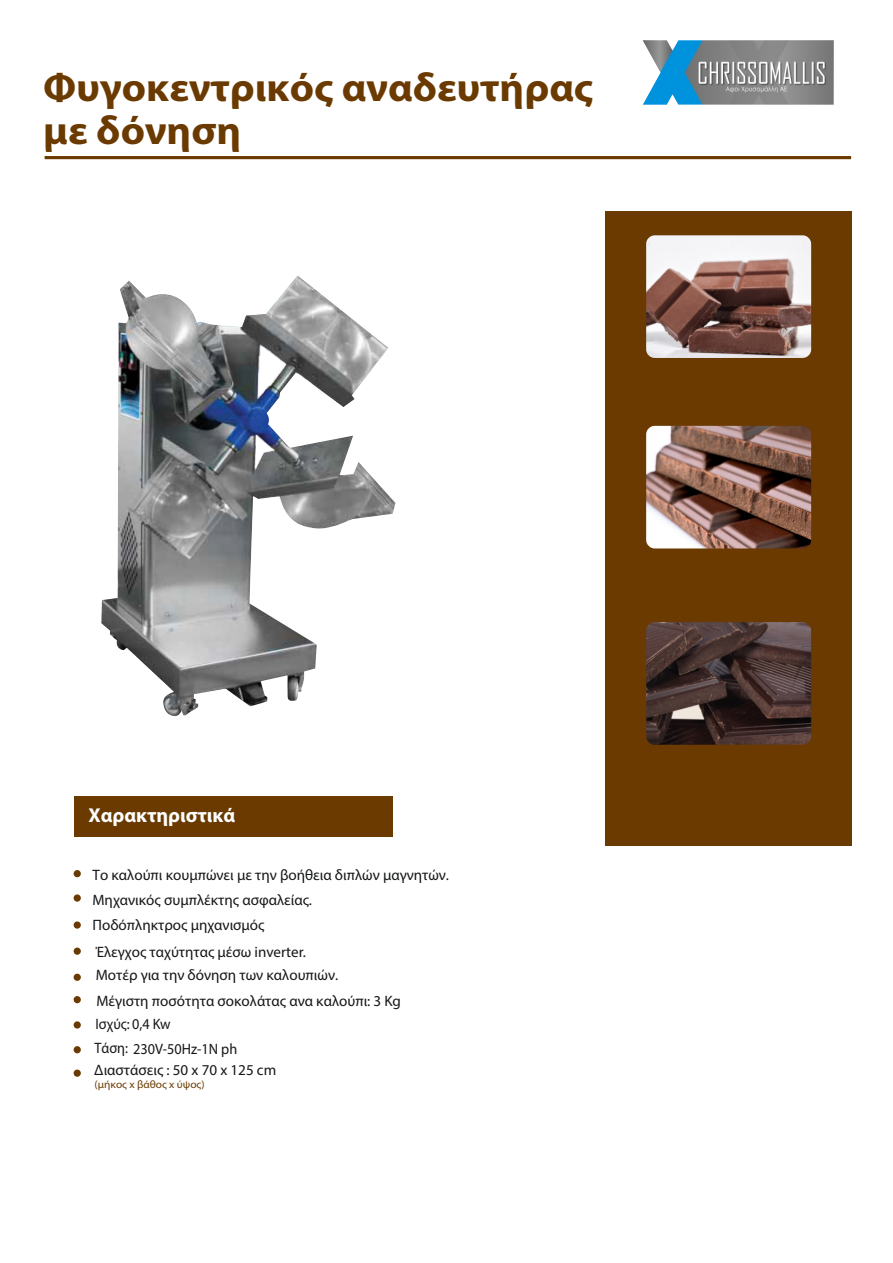
<style>
.page{position:relative;width:893px;height:1263px;background:#fff}
.page>*{position:absolute;margin:0;border:0;box-sizing:border-box;transform-origin:0 0}
.t1{font:700 40.05px/42.9px "Myriad Pro";color:#6a3a01;scale:1.05 1}
.t2{font:700 20.1px "Myriad Pro";color:#fff}
.t3{font:15.15px/25.3px "Myriad Pro";color:#151616}
.t4{font:15.15px/25px "Myriad Pro";color:#151616;scale:.94 1}
.t5{font:10.8px "Myriad Pro";color:#6a3a01;scale:1.06 1}
</style>
<div class="page">
<div style="left:605px;top:212px;width:247px;height:634px;background:#6a3a01"></div>
<hr style="left:45px;top:156px;width:806px;height:3px;background:#6a3a01">
<div style="left:74px;top:796px;width:319px;height:41px;background:#6a3a01"></div>
<img style="left:643px;top:40px;width:191px;height:65px">
<img style="left:645px;top:234px;width:168px;height:126px;border-radius:10px">
<div style="left:643px;top:232px;width:171px;height:129px;border:3px solid #6a3a01;border-radius:10px"></div>
<img style="left:645px;top:424px;width:168px;height:126px;border-radius:10px">
<div style="left:643px;top:423px;width:171px;height:129px;border:3px solid #6a3a01;border-radius:10px"></div>
<img style="left:645px;top:620px;width:168px;height:126px;border-radius:10px">
<div style="left:643px;top:619px;width:171px;height:129px;border:3px solid #6a3a01;border-radius:10px"></div>
<div style="left:74px;top:870px;width:7px;height:7px;background:#6a3a01;border-radius:50%"></div>
<div style="left:74px;top:894px;width:7px;height:8px;background:#6a3a01;border-radius:50%"></div>
<div style="left:74px;top:921px;width:7px;height:8px;background:#6a3a01;border-radius:50%"></div>
<div style="left:74px;top:947px;width:7px;height:8px;background:#6a3a01;border-radius:50%"></div>
<div style="left:74px;top:974px;width:7px;height:7px;background:#6a3a01;border-radius:50%"></div>
<div style="left:74px;top:1021px;width:7px;height:7px;background:#6a3a01;border-radius:50%"></div>
<div style="left:74px;top:1046px;width:7px;height:7px;background:#6a3a01;border-radius:50%"></div>
<div style="left:74px;top:1069px;width:7px;height:8px;background:#6a3a01;border-radius:50%"></div>
<div style="left:74px;top:996px;width:7px;height:7px;background:#6a3a01;border-radius:50%"></div>
<img style="left:101px;top:275px;width:294px;height:441px">
<h1 class="t1" style="left:43px;top:69px;width:525px">Φυγοκεντρικός αναδευτήρας με δόνηση</h1>
<h2 class="t2" style="left:89px;top:807px;width:148px">Χαρακτηριστικά</h2>
<p class="t3" style="left:93px;top:863px;width:358px">Το καλούπι κουμπώνει με την βοήθεια διπλών μαγνητών.<br>Μηχανικός συμπλέκτης ασφαλείας.<br>Ποδόπληκτρος μηχανισμός</p>
<p class="t3" style="left:96px;top:964px;width:244px">Μοτέρ για την δόνηση των καλουπιών.</p>
<p class="t3" style="left:96px;top:940px;width:212px">Έλεγχος ταχύτητας μέσω inverter.</p>
<p class="t3" style="left:96px;top:989px;width:306px">Μέγιστη ποσότητα σοκολάτας ανα καλούπι: 3 Kg</p>
<p class="t4" style="left:95px;top:1012px;width:153px">Ισχύς: 0,4 Kw<br>Τάση: 230V-50Hz-1N ph</p>
<p class="t3" style="left:94px;top:1059px;width:183px">Διαστάσεις : 50 x 70 x 125 cm</p>
<p class="t5" style="left:95px;top:1080px;width:105px">(μήκος x βάθος x ύψος)</p>
</div>
